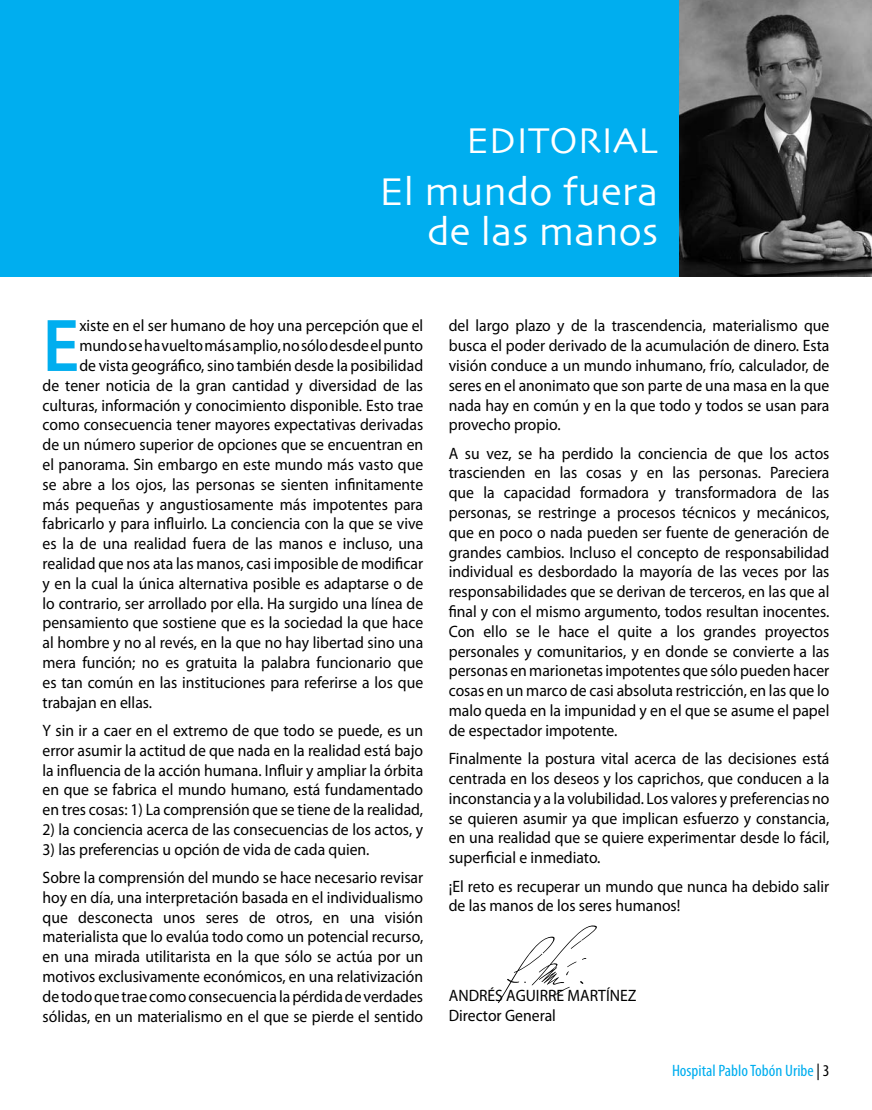
<style>
.page{position:relative;width:872px;height:1110px;background:#fff}
.page>*{position:absolute;margin:0;border:0;box-sizing:border-box;transform-origin:0 0}
.t1{font:600 75.3px "Myriad Pro";color:#00aeef;scale:.95 1}
.t2{font:40.5px/40.2px "Skia";color:#fff;text-align:right}
.t3{font:37.5px "Skia";color:#fff}
.t4{font:16.5px/19.8px "Myriad Pro";color:#000;text-align:justify;scale:.95 1}
.t5{font:condensed 16.5px "Myriad Pro";color:#00aeef;scale:1.05 1}
.s1{color:#000}
</style>
<div class="page">
<div style="left:0;top:0;width:872px;height:276px;background:#00aeef"></div>
<img style="left:679px;top:0;width:193px;height:276px">
<svg style="left:498px;top:925px;width:99px;height:78px"></svg>
<p class="t3" style="left:466px;top:118px;width:193px">EDITORIAL</p>
<p class="t2" style="left:379px;top:174px;width:281px">El mundo fuera de las manos</p>
<p class="t1" style="left:43px;top:298px;width:40px">E</p>
<p class="t4" style="left:79px;top:316px;width:363px">xiste en el ser humano de hoy una percepción que el</p>
<p class="t4" style="left:79px;top:335px;width:363px">mundo se ha vuelto más amplio, no sólo desde el punto</p>
<p class="t4" style="left:79px;top:355px;width:363px">de vista geográfico, sino también desde la posibilidad</p>
<p class="t4" style="left:43px;top:375px;width:402px">de tener noticia de la gran cantidad y diversidad de las</p>
<p class="t4" style="left:43px;top:395px;width:402px">culturas, información y conocimiento disponible. Esto trae</p>
<p class="t4" style="left:43px;top:415px;width:402px">como consecuencia tener mayores expectativas derivadas</p>
<p class="t4" style="left:43px;top:434px;width:402px">de un número superior de opciones que se encuentran en</p>
<p class="t4" style="left:43px;top:454px;width:402px">el panorama. Sin embargo en este mundo más vasto que</p>
<p class="t4" style="left:43px;top:474px;width:402px">se abre a los ojos, las personas se sienten infinitamente</p>
<p class="t4" style="left:43px;top:494px;width:402px">más pequeñas y angustiosamente más impotentes para</p>
<p class="t4" style="left:43px;top:514px;width:402px">fabricarlo y para influirlo. La conciencia con la que se vive</p>
<p class="t4" style="left:43px;top:533px;width:402px">es la de una realidad fuera de las manos e incluso, una</p>
<p class="t4" style="left:43px;top:553px;width:402px">realidad que nos ata las manos, casi imposible de modificar</p>
<p class="t4" style="left:43px;top:573px;width:402px">y en la cual la única alternativa posible es adaptarse o de</p>
<p class="t4" style="left:43px;top:593px;width:402px">lo contrario, ser arrollado por ella. Ha surgido una línea de</p>
<p class="t4" style="left:43px;top:613px;width:402px">pensamiento que sostiene que es la sociedad la que hace</p>
<p class="t4" style="left:43px;top:632px;width:402px">al hombre y no al revés, en la que no hay libertad sino una</p>
<p class="t4" style="left:43px;top:652px;width:402px">mera función; no es gratuita la palabra funcionario que</p>
<p class="t4" style="left:43px;top:672px;width:402px">es tan común en las instituciones para referirse a los que</p>
<p class="t4" style="left:43px;top:692px;width:117px">trabajan en ellas.</p>
<p class="t4" style="left:43px;top:720px;width:402px">Y sin ir a caer en el extremo de que todo se puede, es un error asumir la actitud de que nada en la realidad está bajo la influencia de la acción humana. Influir y ampliar la órbita en que se fabrica el mundo humano, está fundamentado en tres cosas: 1) La comprensión que se tiene de la realidad,</p>
<p class="t4" style="left:43px;top:819px;width:402px">2) la conciencia acerca de las consecuencias de los actos, y</p>
<p class="t4" style="left:43px;top:835px;width:402px;line-height:28.3px">3) las preferencias u opción de vida de cada quien.<br>Sobre la comprensión del mundo se hace necesario revisar</p>
<p class="t4" style="left:43px;top:887px;width:402px">hoy en día, una interpretación basada en el individualismo que desconecta unos seres de otros, en una visión materialista que lo evalúa todo como un potencial recurso, en una mirada utilitarista en la que sólo se actúa por un motivos exclusivamente económicos, en una relativización de todo que trae como consecuencia la pérdida de verdades sólidas, en un materialismo en el que se pierde el sentido</p>
<p class="t4" style="left:449px;top:316px;width:402px">del largo plazo y de la trascendencia, materialismo que busca el poder derivado de la acumulación de dinero. Esta visión conduce a un mundo inhumano, frío, calculador, de seres en el anonimato que son parte de una masa en la que nada hay en común y en la que todo y todos se usan para provecho propio.</p>
<p class="t4" style="left:449px;top:443px;width:402px">A su vez, se ha perdido la conciencia de que los actos trascienden en las cosas y en las personas. Pareciera que la capacidad formadora y transformadora de las personas, se restringe a procesos técnicos y mecánicos, que en poco o nada pueden ser fuente de generación de grandes cambios. Incluso el concepto de responsabilidad individual es desbordado la mayoría de las veces por las responsabilidades que se derivan de terceros, en las que al final y con el mismo argumento, todos resultan inocentes.<br>Con ello se le hace el quite a los grandes proyectos personales y comunitarios, y en donde se convierte a las personas en marionetas impotentes que sólo pueden hacer cosas en un marco de casi absoluta restricción, en las que lo malo queda en la impunidad y en el que se asume el papel de espectador impotente.</p>
<p class="t4" style="left:449px;top:748px;width:402px">Finalmente la postura vital acerca de las decisiones está centrada en los deseos y los caprichos, que conducen a la inconstancia y a la volubilidad. Los valores y preferencias no se quieren asumir ya que implican esfuerzo y constancia, en una realidad que se quiere experimentar desde lo fácil, superficial e inmediato.</p>
<p class="t4" style="left:449px;top:876px;width:402px">¡El reto es recuperar un mundo que nunca ha debido salir de las manos de los seres humanos!</p>
<p class="t4" style="left:449px;top:985px;width:199px">ANDRÉS AGUIRRE MARTÍNEZ<br>Director General</p>
<p class="t5" style="left:672px;top:1060px;width:151px">Hospital Pablo Tobón Uribe <span class="s1">| 3</span></p>
</div>
